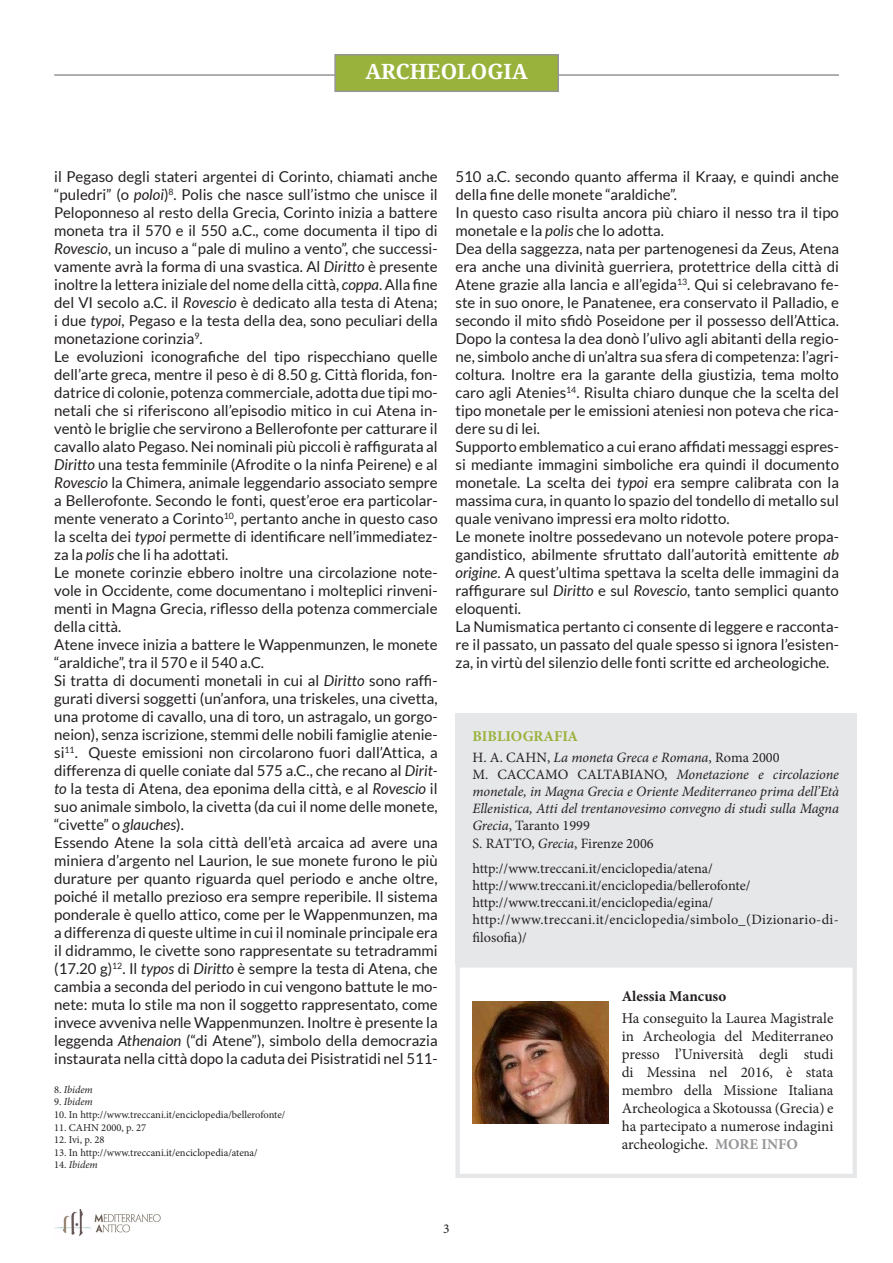
<style>
.page{position:relative;width:893px;height:1263px;background:#fff}
.page>*{position:absolute;margin:0;border:0;box-sizing:border-box;transform-origin:0 0}
.t1{font:700 21px "Noto Serif";color:#fff}
.t2{font:15px/18px "Lato";color:#231f20;text-align:justify}
.t3{font:15px/18px "Minion Pro";color:#231f20;text-align:justify}
.t4{font:700 15px "Minion Pro";color:#231f20}
.t5{font:700 15px "Minion Pro";color:#99b23b}
.t6{font:italic 14.25px/17.1px "Minion Pro";letter-spacing:-.01em;color:#231f20;text-align:justify}
.t7{font:14.25px "Minion Pro";color:#231f20}
.t8{font:14.25px/18px "Minion Pro";letter-spacing:.025em;color:#231f20}
.t9{font:13.5px "Minion Pro";color:#231f20}
.t10{font:10.5px "Minion Pro";color:#231f20}
.t11{font:italic 10.5px "Minion Pro";letter-spacing:-.005em;color:#231f20}
.s1{font-style:italic}
.s2{font-style:normal}
.s3{font-weight:700;color:#939598}
</style>
<div class="page">
<hr style="left:54px;top:74px;width:785px;height:2px;background:#949594">
<div style="left:455px;top:963px;width:402px;height:215px;border:4px solid #e6e7e9"></div>
<img style="left:54px;top:1209px;width:107px;height:27px">
<div style="left:334px;top:54px;width:225px;height:38px;background:#99b23b;border:1px solid #949594"></div>
<div style="left:455px;top:713px;width:402px;height:252px;background:#e6e7e9"></div>
<img style="left:472px;top:1002px;width:137px;height:121px">
<p class="t1" style="left:365px;top:57px;width:164px">ARCHEOLOGIA</p>
<p class="t2" style="left:54px;top:168px;width:385px">il Pegaso degli stateri argentei di Corinto, chiamati anche “puledri” (o <span class="s1">poloi</span>)<sup>8</sup>. Polis che nasce sull’istmo che unisce il Peloponneso al resto della Grecia, Corinto inizia a battere moneta tra il 570 e il 550 a.C., come documenta il tipo di <span class="s1">Rovescio</span>, un incuso a “pale di mulino a vento”, che successi&shy;vamente avrà la forma di una svastica. Al <span class="s1">Diritto</span> è presente inoltre la lettera iniziale del nome della città, <span class="s1">coppa</span>. Alla fine del VI secolo a.C. il <span class="s1">Rovescio</span> è dedicato alla testa di Atena; i due <span class="s1">typoi</span>, Pegaso e la testa della dea, sono peculiari della monetazione corinzia<sup>9</sup>.</p>
<p class="t2" style="left:54px;top:348px;width:385px">Le evoluzioni iconografiche del tipo rispecchiano quelle dell’arte greca, mentre il peso è di 8.50 g. Città florida, fon&shy;datrice di colonie, potenza commerciale, adotta due tipi mo&shy;netali che si riferiscono all’episodio mitico in cui Atena in&shy;ventò le briglie che servirono a Bellerofonte per catturare il cavallo alato Pegaso. Nei nominali più piccoli è raffigurata al <span class="s1">Diritto</span> una testa femminile (Afrodite o la ninfa Peirene) e al <span class="s1">Rovescio</span> la Chimera, animale leggendario associato sempre a Bellerofonte. Secondo le fonti, quest’eroe era particolar&shy;mente venerato a Corinto<sup>10</sup>, pertanto anche in questo caso la scelta dei <span class="s1">typoi</span> permette di identificare nell’immediatez&shy;za la <span class="s1">polis</span> che li ha adottati.</p>
<p class="t2" style="left:54px;top:564px;width:385px">Le monete corinzie ebbero inoltre una circolazione note&shy;vole in Occidente, come documentano i molteplici rinveni&shy;menti in Magna Grecia, riflesso della potenza commerciale della città.</p>
<p class="t2" style="left:54px;top:636px;width:385px">Atene invece inizia a battere le Wappenmunzen, le monete “araldiche”, tra il 570 e il 540 a.C.</p>
<p class="t2" style="left:54px;top:672px;width:385px">Si tratta di documenti monetali in cui al <span class="s1">Diritto</span> sono raffi&shy;gurati diversi soggetti (un’anfora, una triskeles, una civetta, una protome di cavallo, una di toro, un astragalo, un gorgo&shy;neion), senza iscrizione, stemmi delle nobili famiglie atenie&shy;si<sup>11</sup>. Queste emissioni non circolarono fuori dall’Attica, a differenza di quelle coniate dal 575 a.C., che recano al <span class="s1">Dirit&shy;to</span> la testa di Atena, dea eponima della città, e al <span class="s1">Rovescio</span> il suo animale simbolo, la civetta (da cui il nome delle monete, “civette” o <span class="s1">glauches</span>).</p>
<p class="t2" style="left:54px;top:834px;width:385px">Essendo Atene la sola città dell’età arcaica ad avere una miniera d’argento nel Laurion, le sue monete furono le più durature per quanto riguarda quel periodo e anche oltre, poiché il metallo prezioso era sempre reperibile. Il sistema ponderale è quello attico, come per le Wappenmunzen, ma a differenza di queste ultime in cui il nominale principale era il didrammo, le civette sono rappresentate su tetradrammi (17.20 g)<sup>12</sup>. Il <span class="s1">typos</span> di <span class="s1">Diritto</span> è sempre la testa di Atena, che cambia a seconda del periodo in cui vengono battute le mo&shy;nete: muta lo stile ma non il soggetto rappresentato, come invece avveniva nelle Wappenmunzen. Inoltre è presente la leggenda <span class="s1">Athenaion</span> (“di Atene”), simbolo della democrazia instaurata nella città dopo la caduta dei Pisistratidi nel 511-</p>
<p class="t11" style="left:54px;top:1082px;width:40px"><span class="s2">8.</span> Ibidem</p>
<p class="t11" style="left:54px;top:1095px;width:40px"><span class="s2">9.</span> Ibidem</p>
<p class="t10" style="left:54px;top:1108px;width:233px">10. In http://www.treccani.it/enciclopedia/bellerofonte/</p>
<p class="t10" style="left:54px;top:1120px;width:94px">11. CAHN 2000, p. 27</p>
<p class="t10" style="left:54px;top:1133px;width:52px">12. Ivi, p. 28</p>
<p class="t10" style="left:54px;top:1145px;width:205px">13. In http://www.treccani.it/enciclopedia/atena/</p>
<p class="t11" style="left:54px;top:1158px;width:45px"><span class="s2">14.</span> Ibidem</p>
<p class="t2" style="left:455px;top:168px;width:385px">510 a.C. secondo quanto afferma il Kraay, e quindi anche della fine delle monete “araldiche”.</p>
<p class="t2" style="left:455px;top:204px;width:385px">In questo caso risulta ancora più chiaro il nesso tra il tipo monetale e la <span class="s1">polis</span> che lo adotta.</p>
<p class="t2" style="left:455px;top:240px;width:385px">Dea della saggezza, nata per partenogenesi da Zeus, Atena era anche una divinità guerriera, protettrice della città di Atene grazie alla lancia e all’egida<sup>13</sup>. Qui si celebravano fe&shy;ste in suo onore, le Panatenee, era conservato il Palladio, e secondo il mito sfidò Poseidone per il possesso dell’Attica.<br>Dopo la contesa la dea donò l’ulivo agli abitanti della regio&shy;ne, simbolo anche di un’altra sua sfera di competenza: l’agri&shy;coltura. Inoltre era la garante della giustizia, tema molto caro agli Atenies<sup>14</sup>. Risulta chiaro dunque che la scelta del tipo monetale per le emissioni ateniesi non poteva che rica&shy;dere su di lei.</p>
<p class="t2" style="left:455px;top:438px;width:385px">Supporto emblematico a cui erano affidati messaggi espres&shy;si mediante immagini simboliche era quindi il documento monetale. La scelta dei <span class="s1">typoi</span> era sempre calibrata con la massima cura, in quanto lo spazio del tondello di metallo sul quale venivano impressi era molto ridotto.</p>
<p class="t2" style="left:455px;top:528px;width:385px">Le monete inoltre possedevano un notevole potere propa&shy;gandistico, abilmente sfruttato dall’autorità emittente <span class="s1">ab origine</span>. A quest’ultima spettava la scelta delle immagini da raffigurare sul <span class="s1">Diritto</span> e sul <span class="s1">Rovescio</span>, tanto semplici quanto eloquenti.</p>
<p class="t2" style="left:455px;top:618px;width:385px">La Numismatica pertanto ci consente di leggere e racconta&shy;re il passato, un passato del quale spesso si ignora l’esisten&shy;za, in virtù del silenzio delle fonti scritte ed archeologiche.</p>
<p class="t5" style="left:472px;top:725px;width:107px">BIBLIOGRAFIA</p>
<p class="t6" style="left:472px;top:749px;width:309px"><span class="s2">H. A. CAHN,</span> La moneta Greca e Romana<span class="s2">, Roma 2000</span></p>
<p class="t6" style="left:472px;top:766px;width:368px"><span class="s2">M. CACCAMO CALTABIANO,</span> Monetazione e circolazione monetale, in Magna Grecia e Oriente Mediterraneo prima dell’Età Ellenistica, Atti del trentanovesimo convegno di studi sulla Magna Grecia<span class="s2">, Taranto 1999</span></p>
<p class="t7" style="left:472px;top:833px;width:183px">S. RATTO, <span class="s1">Grecia</span>, Firenze 2006</p>
<p class="t7" style="left:472px;top:859px;width:242px">http://www.treccani.it/enciclopedia/atena/</p>
<p class="t7" style="left:472px;top:876px;width:280px">http://www.treccani.it/enciclopedia/bellerofonte/</p>
<p class="t7" style="left:472px;top:893px;width:242px">http://www.treccani.it/enciclopedia/egina/</p>
<p class="t8" style="left:472px;top:911px;width:368px">http://www.treccani.it/enciclopedia/simbolo_(Dizionario-di&shy;filosofia)/</p>
<p class="t4" style="left:622px;top:985px;width:106px">Alessia Mancuso</p>
<p class="t3" style="left:622px;top:1009px;width:213px">Ha conseguito la Laurea Magistrale in Archeologia del Mediterraneo presso l’Università degli studi di Messina nel 2016, è stata membro della Missione Italiana Archeologica a Skotoussa (Grecia) e ha partecipato a numerose indagini archeologiche. <span class="s3">MORE INFO</span></p>
<p class="t9" style="left:443px;top:1219px;width:8px">3</p>
</div>
